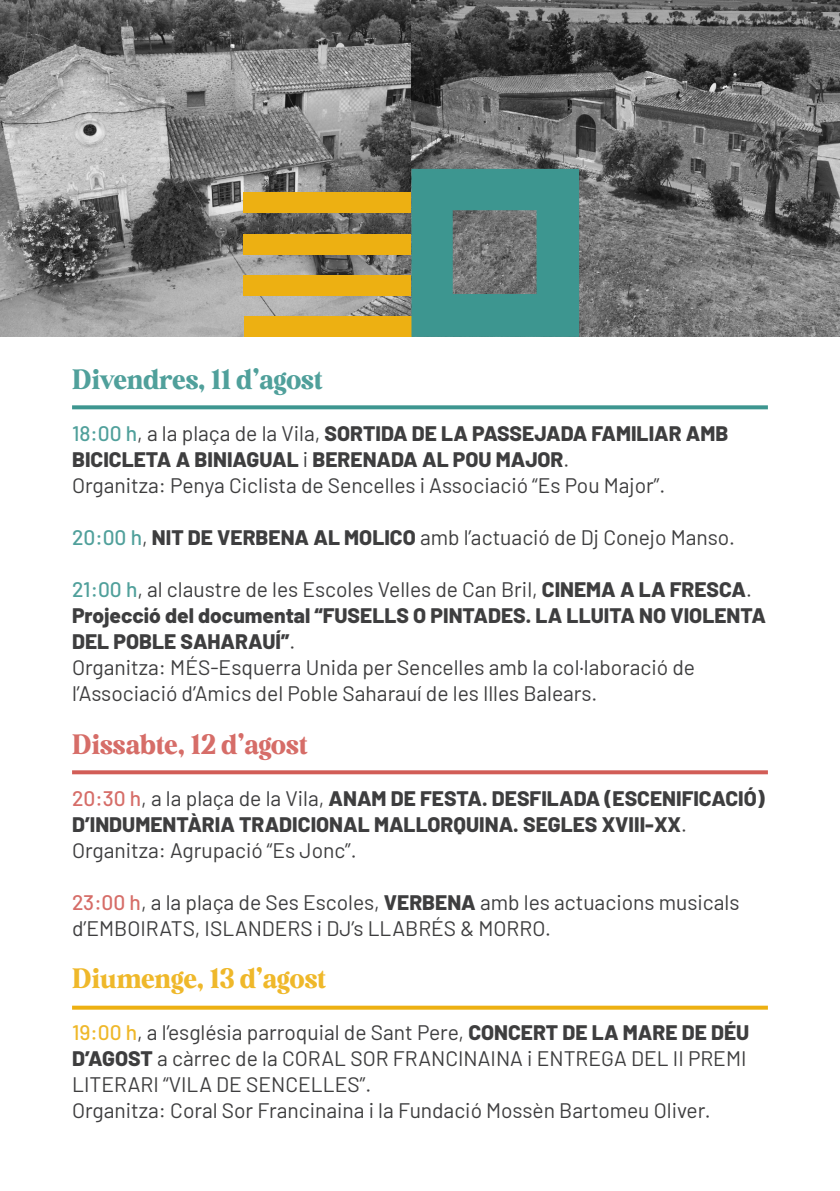
<style>
.page{position:relative;width:840px;height:1191px;background:#fff}
.page>*{position:absolute;margin:0;border:0;box-sizing:border-box;transform-origin:0 0}
.t1{font:28px "Peache Mango";color:#50a09b}
.t2{font:28px "Peache Mango";color:#d66d68}
.t3{font:28px "Peache Mango";color:#efb82a}
.t4{font:21px/26px "Barlow";color:#3e3e3f}
.t5{font:800 21px/26px "Barlow";color:#3e3e3f}
.s1{font-weight:500;color:#50a09b}
.s2{font-weight:400}
.s3{font-weight:800}
.s4{font-weight:500;color:#d66d68}
.s5{font-weight:500;color:#efb82a}
</style>
<div class="page">
<img style="left:0;top:0;width:839px;height:337px">
<svg style="left:72px;top:405px;width:695px;height:4px;background:#4d9e99"></svg>
<svg style="left:72px;top:770px;width:695px;height:4px;background:#d56964"></svg>
<svg style="left:72px;top:1005px;width:695px;height:4px;background:#f0bd39"></svg>
<div style="left:244px;top:316px;width:167px;height:21px;background:#edb012"></div>
<div style="left:243px;top:275px;width:168px;height:21px;background:#edb012"></div>
<div style="left:243px;top:234px;width:168px;height:20px;background:#edb012"></div>
<div style="left:243px;top:192px;width:168px;height:21px;background:#edb012"></div>
<svg style="left:411px;top:169px;width:167px;height:168px;background:#4b8d88"></svg>
<p class="t1" style="left:72px;top:362px;width:252px">Divendres, 11 d’agost</p>
<p class="t5" style="left:72px;top:419px;width:657px"><span class="s1">18:00 h</span><span class="s2">, a la plaça de la Vila,</span> SORTIDA DE LA PASSEJADA FAMILIAR AMB<br>BICICLETA A BINIAGUAL <span class="s2">i</span> BERENADA AL POU MAJOR<span class="s2">.</span></p>
<p class="t4" style="left:72px;top:471px;width:594px">Organitza: Penya Ciclista de Sencelles i Associació “Es Pou Major”.</p>
<p class="t4" style="left:72px;top:523px;width:664px"><span class="s1">20:00 h</span>, <span class="s3">NIT DE VERBENA AL MOLICO</span> amb l’actuació de Dj Conejo Manso.</p>
<p class="t5" style="left:72px;top:575px;width:695px"><span class="s1">21:00 h</span><span class="s2">, al claustre de les Escoles Velles de Can Bril,</span> CINEMA A LA FRESCA<span class="s2">.<br></span>Projecció del documental “FUSELLS O PINTADES. LA LLUITA NO VIOLENTA<br>DEL POBLE SAHARAUÍ”<span class="s2">.</span></p>
<p class="t4" style="left:72px;top:653px;width:624px">Organitza: MÉS-Esquerra Unida per Sencelles amb la col·laboració de l’Associació d’Amics del Poble Saharauí de les Illes Balears.</p>
<p class="t2" style="left:72px;top:726px;width:237px">Dissabte, 12 d’agost</p>
<p class="t5" style="left:72px;top:783px;width:693px"><span class="s4">20:30 h</span><span class="s2">, a la plaça de la Vila,</span> ANAM DE FESTA. DESFILADA (ESCENIFICACIÓ)<br>D’INDUMENTÀRIA TRADICIONAL MALLORQUINA. SEGLES XVIII-XX<span class="s2">.</span></p>
<p class="t4" style="left:72px;top:835px;width:286px">Organitza: Agrupació “Es Jonc”.</p>
<p class="t4" style="left:72px;top:887px;width:668px"><span class="s4">23:00 h</span>, a la plaça de Ses Escoles, <span class="s3">VERBENA</span> amb les actuacions musicals d’EMBOIRATS, ISLANDERS i DJ’s LLABRÉS &amp; MORRO.</p>
<p class="t3" style="left:72px;top:960px;width:256px">Diumenge, 13 d’agost</p>
<p class="t4" style="left:72px;top:1017px;width:678px"><span class="s5">19:00 h</span>, a l’església parroquial de Sant Pere, <span class="s3">CONCERT DE LA MARE DE DÉU<br>D’AGOST</span> a càrrec de la CORAL SOR FRANCINAINA i ENTREGA DEL II PREMI<br>LITERARI “VILA DE SENCELLES”.</p>
<p class="t4" style="left:72px;top:1095px;width:639px">Organitza: Coral Sor Francinaina i la Fundació Mossèn Bartomeu Oliver.</p>
</div>
